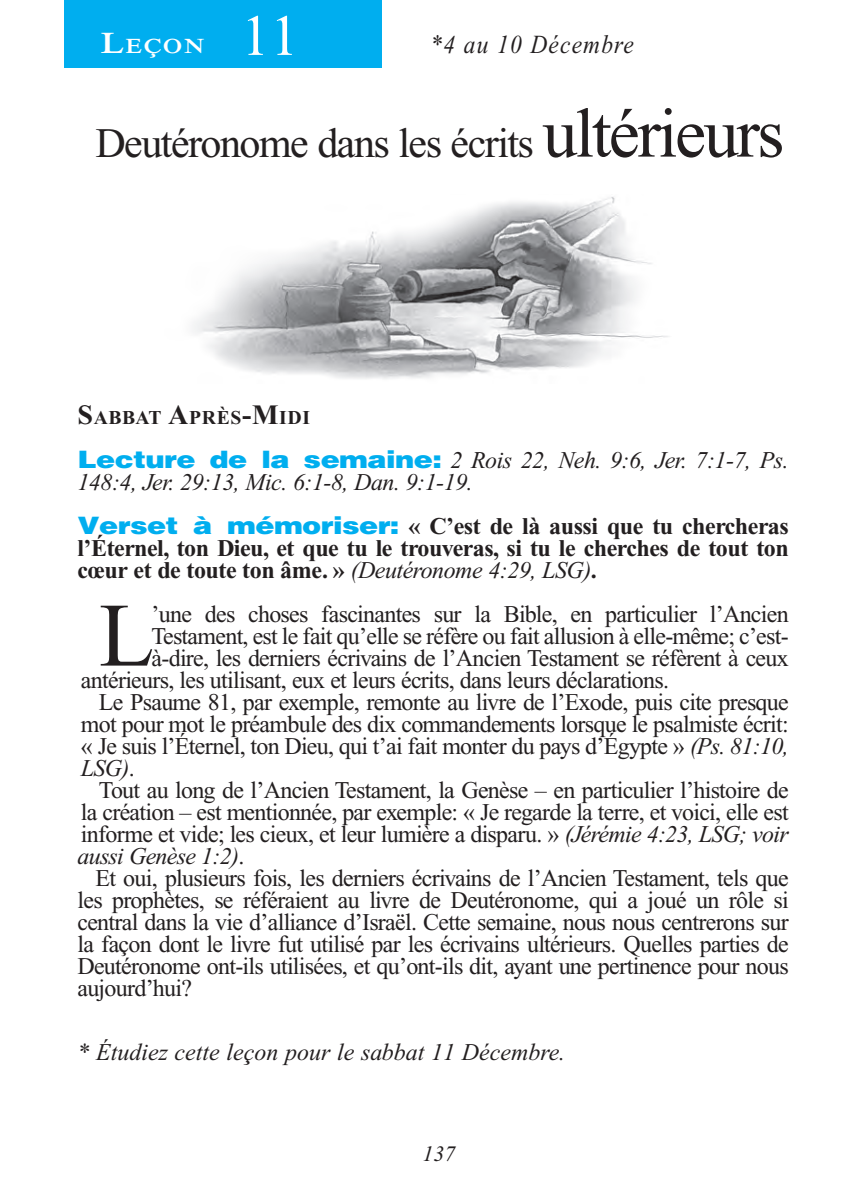
<style>
.page{position:relative;width:864px;height:1188px;background:#fff}
.page>*{position:absolute;margin:0;border:0;box-sizing:border-box;transform-origin:0 0}
.t1{font:90.4px "Times New Roman PS Std";color:#231f20}
.t2{font:58px "Times New Roman PS Std";color:#fff}
.t3{font:42px "Times New Roman PS Std";letter-spacing:-.035em;color:#231f20}
.t4{font:italic 26px "Times New Roman PS Std";letter-spacing:.05em;color:#231f20;scale:.9 1}
.t5{font:24px "Times New Roman PS Std";letter-spacing:-.03em;color:#231f20}
.t6{font:700 24px/22px "Times New Roman PS Std";letter-spacing:-.02em;color:#231f20;text-align:justify}
.t7{font:italic 24px/22px "Times New Roman PS Std";letter-spacing:-.02em;color:#231f20}
.t8{font:italic 24px "Times New Roman PS Std";color:#231f20}
.t9{font:italic 22px "Times New Roman PS Std";color:#231f20}
.t10{font:600 21px "Times NRMT Std";color:#fff;scale:1.1 1}
.t11{font:700 19.6px "Times New Roman PS Std";letter-spacing:.035em;color:#231f20}
.s1{font-size:30px}
.s2{font-size:70px}
.s3{font-size:28px}
.s4{font-family:"Helvetica LT Std";font-weight:900;font-style:normal;color:#00aeef}
.s5{font-family:"Helvetica LT Std";font-weight:900;color:#00aeef}
.s6{font-weight:400;font-style:italic}
.s7{font-style:italic}
.s8{font-style:normal}
</style>
<div class="page">
<div style="left:64px;top:0;width:220px;height:68px;background:#00aeef"></div>
<div style="left:162px;top:0;width:220px;height:68px;background:#00aeef"></div>
<img style="left:193px;top:197px;width:476px;height:182px">
<h2 class="t2" style="left:241px;top:4px;width:60px">11</h2>
<p class="t10" style="left:101px;top:34px;width:96px"><span class="s1">L</span>EÇON</p>
<p class="t4" style="left:430px;top:30px;width:228px">*4 au 10 Décembre</p>
<h3 class="t3" style="left:95px;top:120px;width:690px">Deutéronome dans les écrits <span class="s2">ultérieurs</span></h3>
<p class="t11" style="left:77px;top:406px;width:234px"><span class="s3">S</span>ABBAT <span class="s3">A</span>PRÈS<span class="s3">-M</span>IDI</p>
<p class="t7" style="left:77px;top:449px;width:713px"><span class="s4">Lecture de la semaine:</span> 2 Rois 22, Neh. 9:6, Jer. 7:1-7, Ps.<br>148:4, Jer. 29:13, Mic. 6:1-8, Dan. 9:1-19.</p>
<p class="t6" style="left:77px;top:515px;width:713px"><span class="s5">Verset à mémoriser:</span> « C’est de là aussi que tu chercheras l’Éternel, ton Dieu, et que tu le trouveras, si tu le cherches de tout ton cœur et de toute ton âme. » <span class="s6">(Deutéronome 4:29, LSG)</span>.</p>
<h1 class="t1" style="left:99px;top:586px;width:57px">L</h1>
<p class="t5" style="left:152px;top:601px;width:639px">’une des choses fascinantes sur la Bible, en particulier l’Ancien</p>
<p class="t5" style="left:152px;top:623px;width:639px">Testament, est le fait qu’elle se réfère ou fait allusion à elle-même; c’est-</p>
<p class="t5" style="left:152px;top:645px;width:639px">à-dire, les derniers écrivains de l’Ancien Testament se réfèrent à ceux</p>
<p class="t5" style="left:81px;top:667px;width:590px">antérieurs, les utilisant, eux et leurs écrits, dans leurs déclarations.</p>
<p class="t5" style="left:99px;top:689px;width:691px">Le Psaume 81, par exemple, remonte au livre de l’Exode, puis cite presque</p>
<p class="t5" style="left:81px;top:711px;width:709px">mot pour mot le préambule des dix commandements lorsque le psalmiste écrit:</p>
<p class="t5" style="left:81px;top:733px;width:709px">« Je suis l’Éternel, ton Dieu, qui t’ai fait monter du pays d’Égypte » <span class="s7">(Ps. 81:10,</span></p>
<p class="t7" style="left:81px;top:757px;width:55px">LSG)<span class="s8">.</span></p>
<p class="t5" style="left:99px;top:777px;width:691px">Tout au long de l’Ancien Testament, la Genèse – en particulier l’histoire de</p>
<p class="t5" style="left:81px;top:799px;width:709px">la création – est mentionnée, par exemple: « Je regarde la terre, et voici, elle est</p>
<p class="t5" style="left:81px;top:821px;width:709px">informe et vide; les cieux, et leur lumière a disparu. » <span class="s7">(Jérémie 4:23, LSG; voir</span></p>
<p class="t7" style="left:77px;top:845px;width:168px">aussi Genèse 1:2)<span class="s8">.</span></p>
<p class="t5" style="left:95px;top:865px;width:695px">Et oui, plusieurs fois, les derniers écrivains de l’Ancien Testament, tels que</p>
<p class="t5" style="left:77px;top:887px;width:713px">les prophètes, se référaient au livre de Deutéronome, qui a joué un rôle si</p>
<p class="t5" style="left:77px;top:909px;width:713px">central dans la vie d’alliance d’Israël. Cette semaine, nous nous centrerons sur</p>
<p class="t5" style="left:77px;top:931px;width:713px">la façon dont le livre fut utilisé par les écrivains ultérieurs. Quelles parties de</p>
<p class="t5" style="left:77px;top:953px;width:713px">Deutéronome ont-ils utilisées, et qu’ont-ils dit, ayant une pertinence pour nous</p>
<p class="t5" style="left:77px;top:975px;width:116px">aujourd’hui?</p>
<p class="t8" style="left:77px;top:1039px;width:489px">* Étudiez cette leçon pour le sabbat 11 Décembre.</p>
<p class="t9" style="left:423px;top:1142px;width:34px">137</p>
</div>
